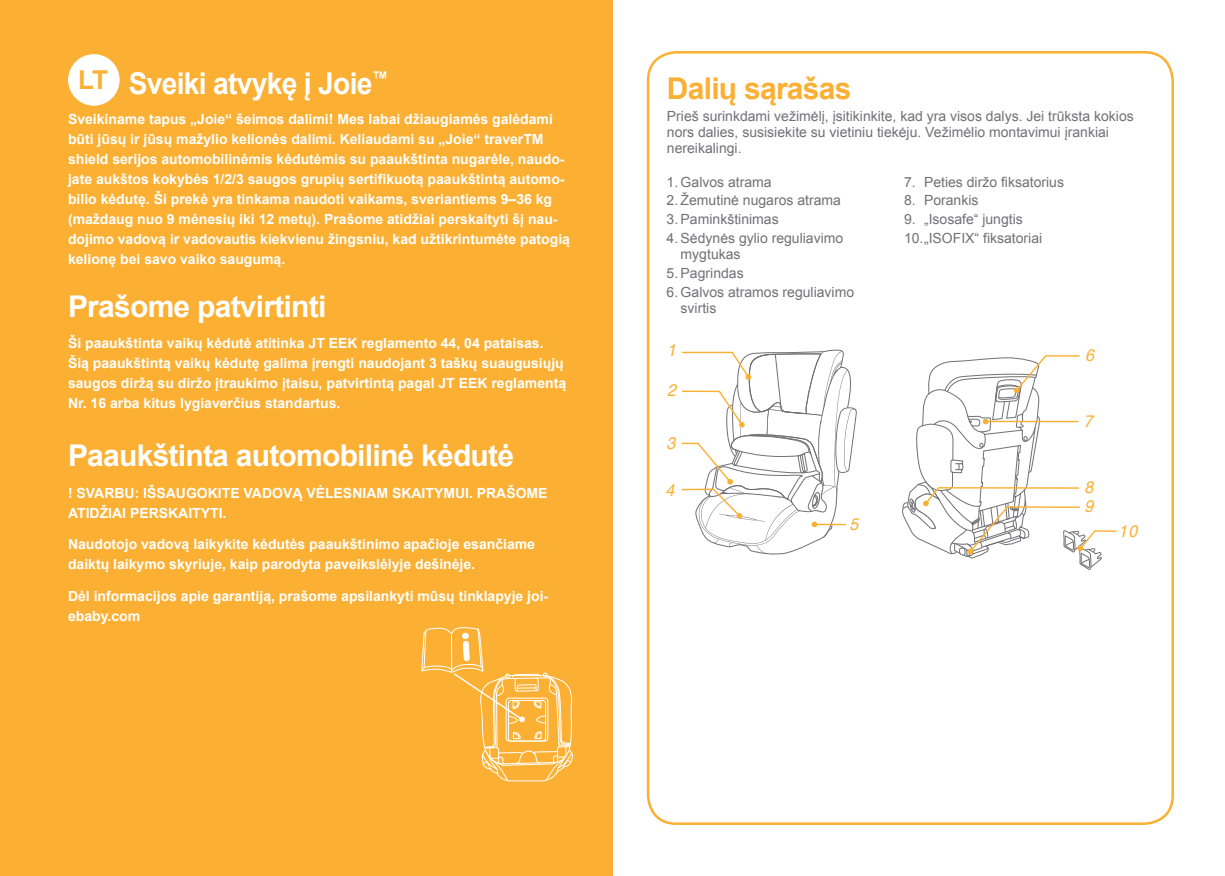
<style>
.page{position:relative;width:1225px;height:876px;background:#fff}
.page>*{position:absolute;margin:0;border:0;box-sizing:border-box;transform-origin:0 0}
.t1{font:700 30px "Arial";letter-spacing:-.025em;color:#fff}
.t2{font:700 30px "Arial";letter-spacing:-.025em;color:#fff;scale:.94 1}
.t3{font:700 30px "Arial";letter-spacing:-.025em;color:#fbb033}
.t4{font:700 26px "Arial";color:#fbb033}
.t5{font:italic 16.8px "Helvetica";color:#fbb033;scale:.95 1}
.t6{font:700 14px/20px "Arial";color:#fff}
.t7{font:14px/16px "Arial";color:#717074}
</style>
<div class="page">
<div style="left:0;top:0;width:612px;height:876px;background:#fbb033"></div>
<div style="left:68px;top:54px;width:52px;height:52px;background:#fff;border-radius:50%"></div>
<svg style="left:421px;top:627px;width:152px;height:155px"></svg>
<svg style="left:681px;top:349px;width:176px;height:206px"></svg>
<svg style="left:902px;top:355px;width:215px;height:215px"></svg>
<h2 class="t4" style="left:78px;top:63px;width:31px">LT</h2>
<h1 class="t3" style="left:667px;top:69px;width:186px">Dalių sąrašas</h1>
<p class="t7" style="left:667px;top:108px;width:468px">Prieš surinkdami vežimėlį, įsitikinkite, kad yra visos dalys. Jei trūksta kokios nors dalies, susisiekite su vietiniu tiekėju. Vežimėlio montavimui įrankiai nereikalingi.</p>
<p class="t7" style="left:666px;top:174px;width:107px">1. Galvos atrama</p>
<p class="t7" style="left:666px;top:193px;width:176px">2. Žemutinė nugaros atrama</p>
<p class="t7" style="left:666px;top:212px;width:114px">3. Paminkštinimas</p>
<p class="t7" style="left:680px;top:230px;width:164px;text-indent:-14px">4. Sėdynės gylio reguliavimo mygtukas</p>
<p class="t7" style="left:666px;top:265px;width:79px">5. Pagrindas</p>
<p class="t7" style="left:680px;top:284px;width:175px;text-indent:-14px">6. Galvos atramos reguliavimo svirtis</p>
<h1 class="t2" style="left:129px;top:63px;width:278px">Sveiki atvykę į Joie<sup>™</sup></h1>
<p class="t6" style="left:68px;top:109px;width:503px">Sveikiname tapus „Joie“ šeimos dalimi! Mes labai džiaugiamės galėdami būti jūsų ir jūsų mažylio kelionės dalimi. Keliaudami su „Joie“ traverTM shield serijos automobilinėmis kėdutėmis su paaukštinta nugarėle, naudo&shy;jate aukštos kokybės 1/2/3 saugos grupių sertifikuotą paaukštintą automo&shy;bilio kėdutę. Ši prekė yra tinkama naudoti vaikams, sveriantiems 9–36 kg (maždaug nuo 9 mėnesių iki 12 metų). Prašome atidžiai perskaityti šį nau&shy;dojimo vadovą ir vadovautis kiekvienu žingsniu, kad užtikrintumėte patogią kelionę bei savo vaiko saugumą.</p>
<h1 class="t1" style="left:68px;top:286px;width:260px">Prašome patvirtinti</h1>
<p class="t6" style="left:68px;top:334px;width:499px">Ši paaukštinta vaikų kėdutė atitinka JT EEK reglamento 44, 04 pataisas.<br>Šią paaukštintą vaikų kėdutę galima įrengti naudojant 3 taškų suaugusiųjų saugos diržą su diržo įtraukimo įtaisu, patvirtintą pagal JT EEK reglamentą Nr. 16 arba kitus lygiaverčius standartus.</p>
<h1 class="t1" style="left:68px;top:436px;width:447px">Paaukštinta automobilinė kėdutė</h1>
<p class="t6" style="left:68px;top:483px;width:481px">! SVARBU: IŠSAUGOKITE VADOVĄ VĖLESNIAM SKAITYMUI. PRAŠOME<br>ATIDŽIAI PERSKAITYTI.</p>
<p class="t6" style="left:68px;top:535px;width:468px">Naudotojo vadovą laikykite kėdutės paaukštinimo apačioje esančiame daiktų laikymo skyriuje, kaip parodyta paveikslėlyje dešinėje.</p>
<p class="t6" style="left:68px;top:586px;width:482px">Dėl informacijos apie garantiją, prašome apsilankyti mūsų tinklapyje joi&shy;ebaby.com</p>
<p class="t7" style="left:904px;top:174px;width:162px">7. Peties diržo fiksatorius</p>
<p class="t7" style="left:904px;top:193px;width:76px">8. Porankis</p>
<p class="t7" style="left:904px;top:210px;width:140px;line-height:18.8px">9. „Isosafe“ jungtis<br>10.„ISOFIX“ fiksatoriai</p>
<p class="t5" style="left:667px;top:337px;width:11px">1</p>
<p class="t5" style="left:667px;top:377px;width:11px">2</p>
<p class="t5" style="left:1085px;top:342px;width:11px">6</p>
<p class="t5" style="left:1083px;top:408px;width:11px">7</p>
<p class="t5" style="left:666px;top:429px;width:11px">3</p>
<p class="t5" style="left:1084px;top:474px;width:11px">8</p>
<p class="t5" style="left:665px;top:476px;width:11px">4</p>
<p class="t5" style="left:1084px;top:493px;width:11px">9</p>
<p class="t5" style="left:849px;top:511px;width:11px">5</p>
<p class="t5" style="left:1118px;top:518px;width:21px">10</p>
</div>
